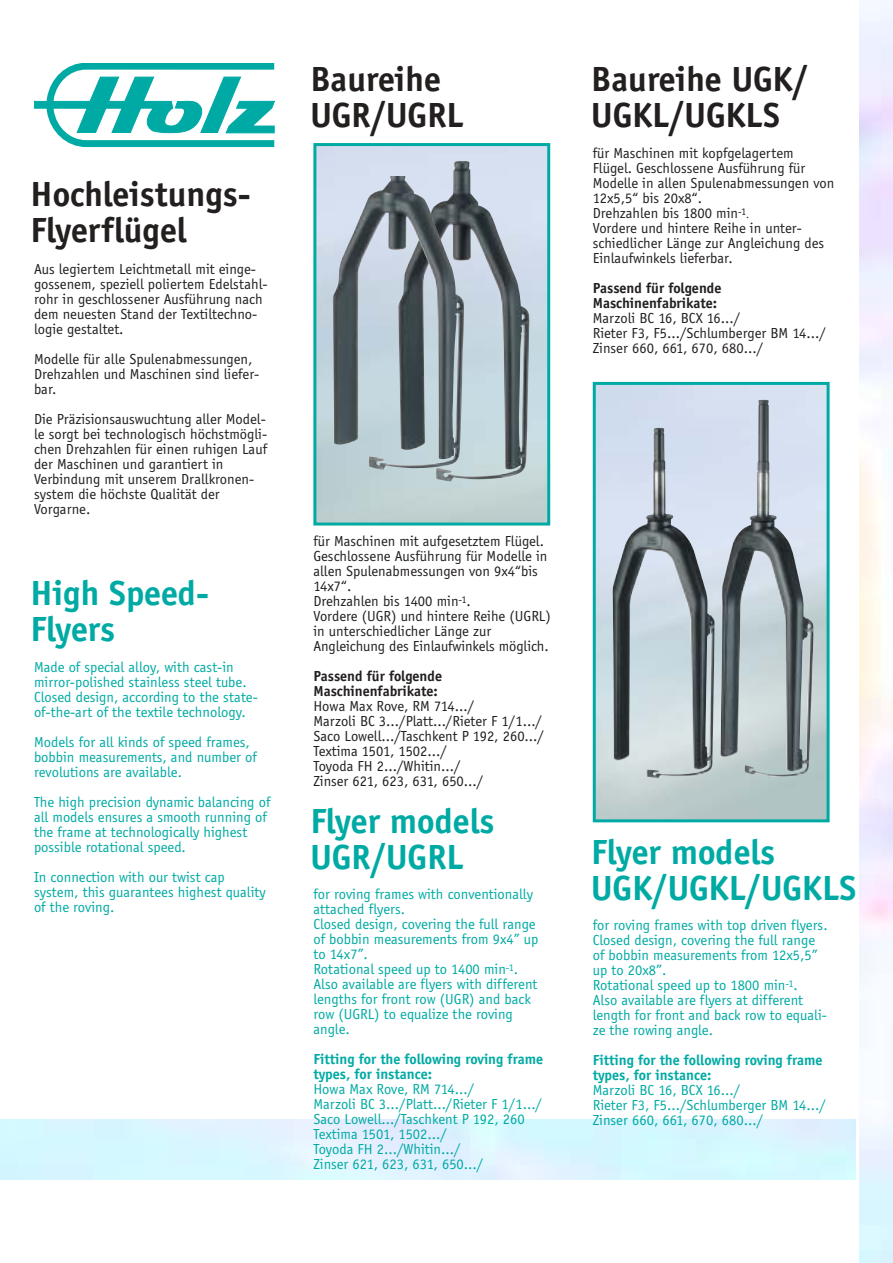
<style>
.page{position:relative;width:893px;height:1263px;background:#fff}
.page>*{position:absolute;margin:0;border:0;box-sizing:border-box;transform-origin:0 0}
.t1{font:700 36px/36px "Officina Sans";color:#231f1f}
.t2{font:700 36px/36px "Officina Sans";color:#00aaa4}
.t3{font:15px/15px "Officina Sans";color:#00aaa4}
.t4{font:15px/15px "Officina Sans";color:#231f1f}
.t5{font:700 15px/15px "Officina Sans";color:#00aaa4}
.t6{font:700 15px/15px "Officina Sans";color:#231f1f}
.s1{font-size:10.5px}
</style>
<div class="page">
<img style="left:596px;top:386px;width:229px;height:432px">
<img style="left:720px;top:400px;width:93px;height:377px">
<div style="left:592px;top:382px;width:237px;height:440px;border:3px solid #00aaa4"></div>
<img style="left:317px;top:147px;width:229px;height:375px">
<img style="left:398px;top:161px;width:131px;height:321px">
<div style="left:313px;top:143px;width:237px;height:383px;border:3px solid #00aaa4"></div>
<svg style="left:34px;top:64px;width:241px;height:84px"></svg>
<img style="left:333px;top:177px;width:131px;height:293px">
<img style="left:612px;top:443px;width:102px;height:335px">
<h1 class="t1" style="left:31px;top:178px;width:222px">Hochleistungs-<br>Flyerflügel</h1>
<p class="t4" style="left:34px;top:262px;width:235px">Aus legiertem Leichtmetall mit einge&shy;gossenem, speziell poliertem Edelstahl&shy;rohr in geschlossener Ausführung nach dem neuesten Stand der Textiltechno&shy;logie gestaltet.</p>
<p class="t4" style="left:34px;top:352px;width:227px">Modelle für alle Spulenabmessungen,<br>Drehzahlen und Maschinen sind liefer&shy;bar.</p>
<p class="t4" style="left:34px;top:412px;width:234px">Die Präzisionsauswuchtung aller Model&shy;le sorgt bei technologisch höchstmögli&shy;chen Drehzahlen für einen ruhigen Lauf der Maschinen und garantiert in Verbindung mit unserem Drallkronen&shy;system die höchste Qualität der Vorgarne.</p>
<h1 class="t2" style="left:31px;top:578px;width:180px">High Speed-<br>Flyers</h1>
<p class="t3" style="left:34px;top:660px;width:225px">Made of special alloy, with cast-in mirror-polished stainless steel tube.<br>Closed design, according to the state&shy;of-the-art of the textile technology.</p>
<p class="t3" style="left:34px;top:735px;width:224px">Models for all kinds of speed frames, bobbin measurements, and number of revolutions are available.</p>
<p class="t3" style="left:34px;top:795px;width:238px">The high precision dynamic balancing of all models ensures a smooth running of the frame at technologically highest possible rotational speed.</p>
<p class="t3" style="left:34px;top:870px;width:233px">In connection with our twist cap system, this guarantees highest quality of the roving.</p>
<h1 class="t1" style="left:310px;top:64px;width:154px">Baureihe<br>UGR/UGRL</h1>
<p class="t4" style="left:313px;top:535px;width:239px">für Maschinen mit aufgesetztem Flügel.<br>Geschlossene Ausführung für Modelle in allen Spulenabmessungen von 9x4“bis 14x7“.<br>Drehzahlen bis 1400 min<sup>-1</sup>.<br>Vordere (UGR) und hintere Reihe (UGRL) in unterschiedlicher Länge zur Angleichung des Einlaufwinkels möglich.</p>
<p class="t6" style="left:313px;top:670px;width:130px">Passend für folgende<br>Maschinenfabrikate:</p>
<p class="t4" style="left:313px;top:700px;width:232px">Howa Max Rove, RM 714…/<br>Marzoli BC 3…/Platt…/Rieter F 1/1…/<br>Saco Lowell…/Taschkent P 192, 260…/<br>Textima 1501, 1502…/<br>Toyoda FH 2…/Whitin…/<br>Zinser 621, 623, 631, 650…/</p>
<h1 class="t2" style="left:310px;top:806px;width:185px">Flyer models<br>UGR/UGRL</h1>
<p class="t3" style="left:313px;top:888px;width:226px">for roving frames with conventionally attached flyers.<br>Closed design, covering the full range of bobbin measurements from 9x4” up to 14x7”.<br>Rotational speed up to 1400 min<sup>-1</sup>.<br>Also available are flyers with different lengths for front row (UGR) and back row (UGRL) to equalize the roving angle.</p>
<p class="t5" style="left:313px;top:1053px;width:231px">Fitting for the following roving frame types, for instance:</p>
<p class="t3" style="left:313px;top:1083px;width:230px">Howa Max Rove, RM 714…/<br>Marzoli BC 3…/Platt…/Rieter F 1/1…/<br>Saco Lowell…/Taschkent P 192, 260<br>Textima 1501, 1502…/<br>Toyoda FH 2…/Whitin…/<br>Zinser 621, 623, 631, 650…/</p>
<h1 class="t1" style="left:591px;top:64px;width:218px">Baureihe UGK/<br>UGKL/UGKLS</h1>
<p class="t4" style="left:592px;top:147px;width:243px">für Maschinen mit kopfgelagertem<br>Flügel. Geschlossene Ausführung für<br>Modelle in allen Spulenabmessungen von<br>12x5,5“ bis 20x8“.<br>Drehzahlen bis 1800 min<sup>-1</sup><span class="s1">.<br></span>Vordere und hintere Reihe in unter&shy;schiedlicher Länge zur Angleichung des<br>Einlaufwinkels lieferbar.</p>
<p class="t6" style="left:592px;top:282px;width:130px">Passend für folgende<br>Maschinenfabrikate:</p>
<p class="t4" style="left:592px;top:312px;width:235px">Marzoli BC 16, BCX 16…/<br>Rieter F3, F5…/Schlumberger BM 14…/<br>Zinser 660, 661, 670, 680…/</p>
<h1 class="t2" style="left:591px;top:837px;width:267px">Flyer models<br>UGK/UGKL/UGKLS</h1>
<p class="t3" style="left:592px;top:919px;width:236px">for roving frames with top driven flyers.<br>Closed design, covering the full range of bobbin measurements from 12x5,5” up to 20x8”.<br>Rotational speed up to 1800 min<sup>-1</sup>.<br>Also available are flyers at different length for front and back row to equali&shy;ze the rowing angle.</p>
<p class="t5" style="left:592px;top:1054px;width:231px">Fitting for the following roving frame types, for instance:</p>
<p class="t3" style="left:592px;top:1084px;width:235px">Marzoli BC 16, BCX 16…/<br>Rieter F3, F5…/Schlumberger BM 14…/<br>Zinser 660, 661, 670, 680…/</p>
</div>
